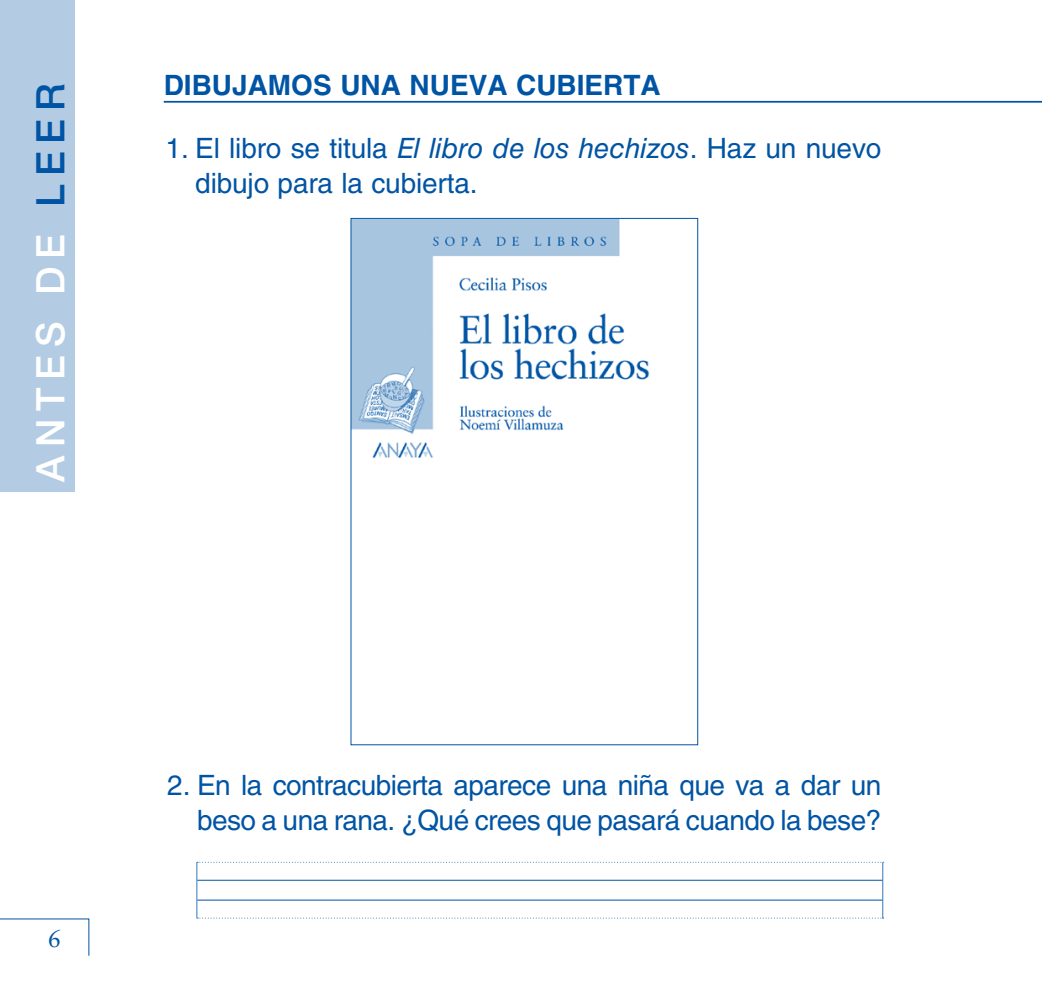
<style>
.page{position:relative;width:1042px;height:993px;background:#fff}
.page>*{position:absolute;margin:0;border:0;box-sizing:border-box;transform-origin:0 0}
.t1{font:500 39.38px "Helvetica Neue LT Std";letter-spacing:.2em;color:#fff}
.txt_1ER_ciclo{font:28px/35px "Helvetica LT Std";letter-spacing:-.02em;color:#0054a4}
.titular{font:700 28px "Helvetica LT Std";color:#0054a4}
.t2{font:24.5px "Sabon LT Std";color:#0054a4}
.s1{color:#0054a4}
.s2{font-style:italic}
</style>
<div class="page">
<svg style="left:0;top:918px;width:90px;height:38px"></svg>
<hr style="left:164px;top:101px;width:878px;height:2px;background:#0054a4">
<div style="left:0;top:0;width:74px;height:491px;background:#b3cce4"></div>
<img style="left:353px;top:220px;width:297px;height:238px">
<svg style="left:197px;top:861px;width:687px;height:1px"></svg>
<svg style="left:197px;top:917px;width:687px;height:1px"></svg>
<hr style="left:197px;top:899px;width:686px;height:1px;background:#0054a4">
<hr style="left:197px;top:879px;width:686px;height:1px;background:#0054a4">
<hr style="left:196px;top:861px;width:1px;height:56px;background:#3377b6">
<hr style="left:882px;top:862px;width:1px;height:56px;background:#3377b6">
<h1 class="t1" style="left:27px;top:481px;width:399px;rotate:-90deg">ANTES DE <span class="s1">LEER</span></h1>
<p class="titular" style="left:164px;top:68px;width:498px">DIBUJAMOS UNA NUEVA CUBIERTA</p>
<p class="txt_1ER_ciclo" style="left:195px;top:131px;width:688px;text-indent:-30px">1. El libro se titula <span class="s2">El libro de los hechizos</span>. Haz un nuevo dibujo para la cubierta.</p>
<p class="t2" style="left:48px;top:923px;width:15px">6</p>
<p class="txt_1ER_ciclo" style="left:167px;top:767px;width:715px;text-align:right">2. En la contracubierta aparece una niña que va a dar un beso a una rana. ¿Qué crees que pasará cuando la bese?</p>
</div>
